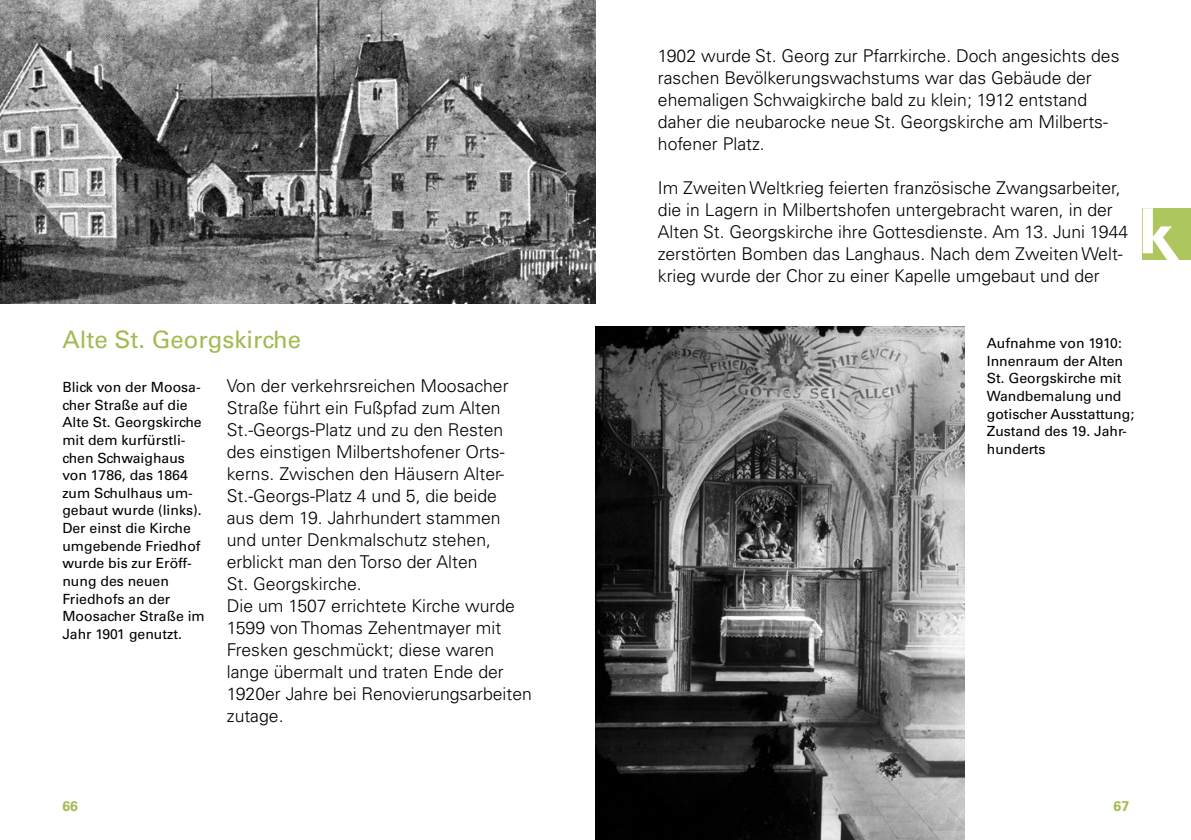
<style>
.page{position:relative;width:1191px;height:840px;background:#fff}
.page>*{position:absolute;margin:0;border:0;box-sizing:border-box;transform-origin:0 0}
.t1{font:24px "Univers LT Pro 55 Roman";color:#a1bb52}
.t2{font:300 17.6px/22px "Univers LT Pro 45";color:#000}
.t3{font:14px/17.6px "Univers LT Pro 55 Roman";color:#000}
.t4{font:700 14px "Univers LT Pro 65";color:#a1bb52}
</style>
<div class="page">
<div style="left:1142px;top:208px;width:49px;height:52px;background:#adc65e"></div>
<svg style="left:1142px;top:208px;width:37px;height:52px"></svg>
<img style="left:0;top:0;width:595px;height:304px">
<img style="left:595px;top:326px;width:369px;height:513px">
<h1 class="t1" style="left:62px;top:323px;width:240px">Alte St. Georgskirche</h1>
<p class="t3" style="left:62px;top:377px;width:144px">Blick von der Moosa&shy;cher Straße auf die<br>Alte St. Georgskirche mit dem kurfürstli&shy;chen Schwaighaus von 1786, das 1864 zum Schulhaus um&shy;gebaut wurde (links).<br>Der einst die Kirche umgebende Friedhof wurde bis zur Eröff&shy;nung des neuen<br>Friedhofs an der<br>Moosacher Straße im<br>Jahr 1901 genutzt.</p>
<p class="t2" style="left:227px;top:374px;width:307px">Von der verkehrsreichen Moosacher<br>Straße führt ein Fußpfad zum Alten<br>St.-Georgs-Platz und zu den Resten des einstigen Milbertshofener Orts&shy;kerns. Zwischen den Häusern Alter-<br>St.-Georgs-Platz 4 und 5, die beide<br>aus dem 19. Jahrhundert stammen und unter Denkmalschutz stehen, erblickt man den Torso der Alten<br>St. Georgskirche.<br>Die um 1507 errichtete Kirche wurde<br>1599 von Thomas Zehentmayer mit<br>Fresken geschmückt; diese waren lange übermalt und traten Ende der<br>1920er Jahre bei Renovierungsarbeiten zutage.</p>
<p class="t2" style="left:658px;top:44px;width:463px">1902 wurde St. Georg zur Pfarrkirche. Doch angesichts des raschen Bevölkerungswachstums war das Gebäude der ehemaligen Schwaigkirche bald zu klein; 1912 entstand daher die neubarocke neue St. Georgskirche am Milberts&shy;hofener Platz.</p>
<p class="t2" style="left:658px;top:176px;width:472px">Im Zweiten Weltkrieg feierten französische Zwangsarbeiter, die in Lagern in Milbertshofen untergebracht waren, in der Alten St. Georgskirche ihre Gottesdienste. Am 13. Juni 1944 zerstörten Bomben das Langhaus. Nach dem Zweiten Welt&shy;krieg wurde der Chor zu einer Kapelle umgebaut und der</p>
<p class="t3" style="left:986px;top:333px;width:149px">Aufnahme von 1910:<br>Innenraum der Alten<br>St. Georgskirche mit<br>Wandbemalung und gotischer Ausstattung;<br>Zustand des 19. Jahr&shy;hunderts</p>
<p class="t4" style="left:62px;top:795px;width:17px">66</p>
<p class="t4" style="left:1113px;top:795px;width:17px">67</p>
</div>
